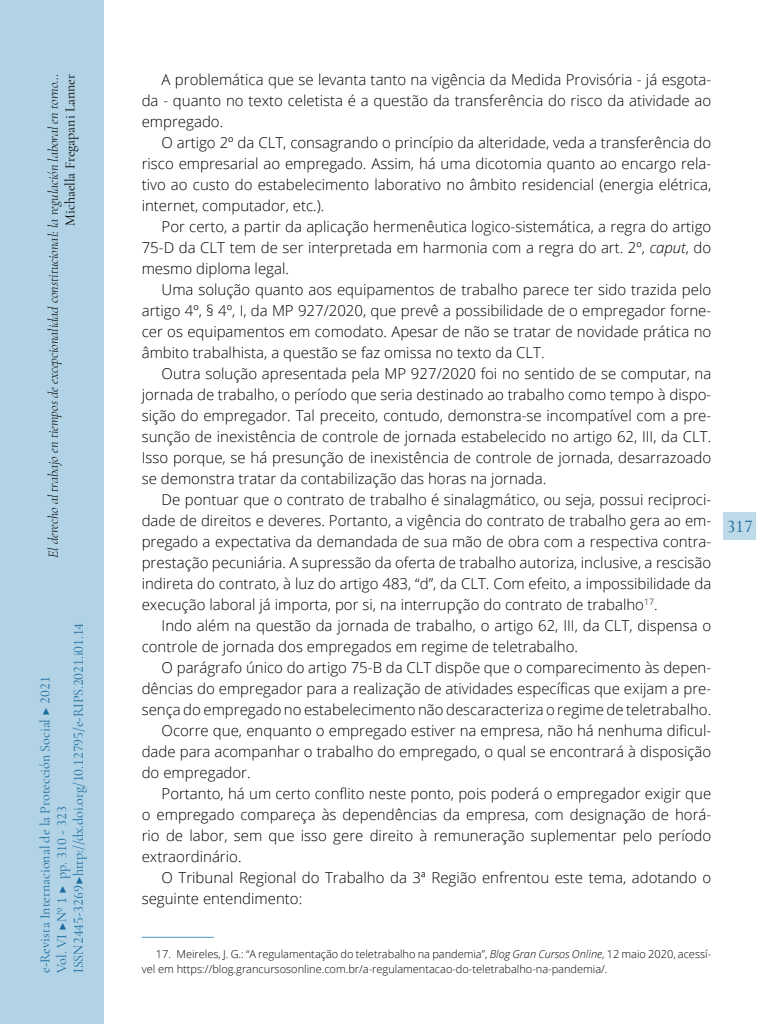
<style>
.page{position:relative;width:768px;height:1024px;background:#fff}
.page>*{position:absolute;margin:0;border:0;box-sizing:border-box;transform-origin:0 0}
.t1{font:500 18px "Cormorant Garamond";color:#1b6b9f}
._00_bsc_brasil{font:300 15px/21px "Open Sans";color:#000;text-align:justify}
.t2{font:14px/16.8px "Cormorant Garamond";color:#1b6b9f}
.t3{font:italic 300 14px "Cormorant Garamond";color:#000}
.t4{font:14px "Cormorant Garamond";color:#000}
.zz_notas{font:300 11px "Open Sans";color:#000}
.s1{font-style:italic}
</style>
<div class="page">
<hr style="left:142px;top:937px;width:72px;height:1px;background:#4b94b9">
<div style="left:0;top:0;width:103px;height:1024px;background:#b1d3e5"></div>
<div style="left:724px;top:512px;width:32px;height:28px;background:#bedae8"></div>
<p class="t3" style="left:45px;top:558px;width:486px;rotate:-90deg">El derecho al trabajo en tiempos de excepcionalidad constitucional: la regulación laboral en torno…</p>
<p class="t4" style="left:62px;top:226px;width:153px;rotate:-90deg">Michaella Fregapani Lanner</p>
<p class="t2" style="left:36px;top:973px;width:352px;rotate:-90deg">e-Revista Internacional de la Protección Social ▶ 2021<br>Vol. VI ▶Nº 1 ▶ pp. 310 - 323<br>ISSN 2445-3269 ▶ http://dx.doi.org/10.12795/e-RIPS.2021.i01.14</p>
<p class="_00_bsc_brasil" style="left:142px;top:69px;width:571px;text-indent:20px">A problemática que se levanta tanto na vigência da Medida Provisória - já esgota&shy;da - quanto no texto celetista é a questão da transferência do risco da atividade ao empregado.</p>
<p class="_00_bsc_brasil" style="left:142px;top:132px;width:571px;text-indent:20px">O artigo 2º da CLT, consagrando o princípio da alteridade, veda a transferência do risco empresarial ao empregado. Assim, há uma dicotomia quanto ao encargo rela&shy;tivo ao custo do estabelecimento laborativo no âmbito residencial (energia elétrica, internet, computador, etc.).</p>
<p class="_00_bsc_brasil" style="left:142px;top:216px;width:571px;text-indent:20px">Por certo, a partir da aplicação hermenêutica logico-sistemática, a regra do artigo 75-D da CLT tem de ser interpretada em harmonia com a regra do art. 2º, <span class="s1">caput</span>, do mesmo diploma legal.</p>
<p class="_00_bsc_brasil" style="left:142px;top:279px;width:571px;text-indent:20px">Uma solução quanto aos equipamentos de trabalho parece ter sido trazida pelo artigo 4º, § 4º, I, da MP 927/2020, que prevê a possibilidade de o empregador forne&shy;cer os equipamentos em comodato. Apesar de não se tratar de novidade prática no âmbito trabalhista, a questão se faz omissa no texto da CLT.</p>
<p class="_00_bsc_brasil" style="left:142px;top:363px;width:571px;text-indent:20px">Outra solução apresentada pela MP 927/2020 foi no sentido de se computar, na jornada de trabalho, o período que seria destinado ao trabalho como tempo à dispo&shy;sição do empregador. Tal preceito, contudo, demonstra-se incompatível com a pre&shy;sunção de inexistência de controle de jornada estabelecido no artigo 62, III, da CLT.<br>Isso porque, se há presunção de inexistência de controle de jornada, desarrazoado se demonstra tratar da contabilização das horas na jornada.</p>
<p class="_00_bsc_brasil" style="left:142px;top:489px;width:571px;text-indent:20px">De pontuar que o contrato de trabalho é sinalagmático, ou seja, possui reciproci&shy;dade de direitos e deveres. Portanto, a vigência do contrato de trabalho gera ao em&shy;pregado a expectativa da demandada de sua mão de obra com a respectiva contra&shy;prestação pecuniária. A supressão da oferta de trabalho autoriza, inclusive, a rescisão indireta do contrato, à luz do artigo 483, “d”, da CLT. Com efeito, a impossibilidade da execução laboral já importa, por si, na interrupção do contrato de trabalho<sup>17</sup>.</p>
<p class="_00_bsc_brasil" style="left:142px;top:615px;width:571px;text-indent:20px">Indo além na questão da jornada de trabalho, o artigo 62, III, da CLT, dispensa o controle de jornada dos empregados em regime de teletrabalho.</p>
<p class="_00_bsc_brasil" style="left:142px;top:657px;width:571px;text-indent:20px">O parágrafo único do artigo 75-B da CLT dispõe que o comparecimento às depen&shy;dências do empregador para a realização de atividades específicas que exijam a pre&shy;sença do empregado no estabelecimento não descaracteriza o regime de teletrabalho.</p>
<p class="_00_bsc_brasil" style="left:142px;top:720px;width:571px;text-indent:20px">Ocorre que, enquanto o empregado estiver na empresa, não há nenhuma dificul&shy;dade para acompanhar o trabalho do empregado, o qual se encontrará à disposição do empregador.</p>
<p class="_00_bsc_brasil" style="left:142px;top:783px;width:571px;text-indent:20px">Portanto, há um certo conflito neste ponto, pois poderá o empregador exigir que o empregado compareça às dependências da empresa, com designação de horá&shy;rio de labor, sem que isso gere direito à remuneração suplementar pelo período extraordinário.</p>
<p class="_00_bsc_brasil" style="left:142px;top:867px;width:571px;text-indent:20px">O Tribunal Regional do Trabalho da 3ª Região enfrentou este tema, adotando o seguinte entendimento:</p>
<p class="zz_notas" style="left:156px;top:946px;width:557px">17. Meireles, J. G.: “A regulamentação do teletrabalho na pandemia”, <span class="s1">Blog Gran Cursos Online</span>, 12 maio 2020, acessí-</p>
<p class="zz_notas" style="left:142px;top:961px;width:467px">vel em https://blog.grancursosonline.com.br/a-regulamentacao-do-teletrabalho-na-pandemia/.</p>
<p class="t1" style="left:726px;top:515px;width:28px">317</p>
</div>
